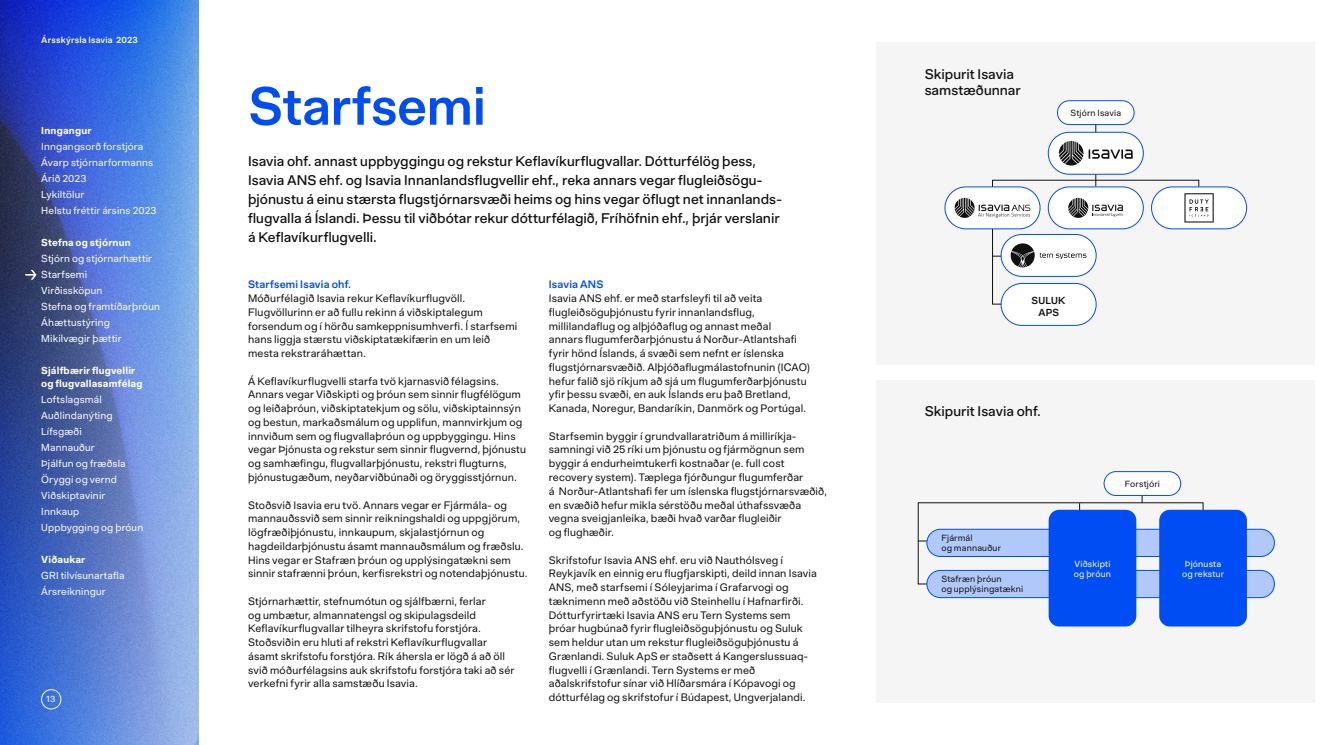
<style>
.page{position:relative;width:1329px;height:745px;background:#fff}
.page>*{position:absolute;margin:0;border:0;box-sizing:border-box;transform-origin:0 0}
.t1{font:600 52.5px "KEF Oasis";letter-spacing:-.005em;color:#004df4}
.t2{font:100 13.75px/19px "KEF Oasis VF";color:#101010}
.t3{font:10.62px/13.8px "KEF Oasis";letter-spacing:.015em;color:#101010}
.t4{font:100 10.62px "KEF Oasis VF";letter-spacing:.02em;color:#004df4}
.t5{font:10px/16px "KEF Oasis";letter-spacing:.015em;color:#fff}
.t6{font:700 10px/12.5px "KEF Oasis";letter-spacing:.02em;color:#fff}
.t7{font:600 10px/11.2px "KEF Oasis";letter-spacing:.025em;color:#101010;text-align:center}
.t8{font:8.75px/10px "KEF Oasis";letter-spacing:.02em;color:#101010}
.t9{font:8.75px/10px "KEF Oasis";letter-spacing:.02em;color:#fff}
.t10{font:600 8.75px "KEF Oasis";letter-spacing:.025em;color:#fff}
</style>
<div class="page">
<img style="left:0;top:0;width:199px;height:744px">
<div style="left:41px;top:689px;width:20px;height:19px;border:1px solid #fff;border-radius:10px"></div>
<div style="left:876px;top:379px;width:439px;height:323px;background:#f5f5f5"></div>
<div style="left:876px;top:43px;width:439px;height:322px;background:#f5f5f5"></div>
<svg style="left:25px;top:270px;width:12px;height:9px"></svg>
<hr style="left:1095px;top:125px;width:1px;height:61px;background:#101010">
<hr style="left:918px;top:502px;width:1px;height:82px;background:#101010">
<hr style="left:992px;top:180px;width:207px;height:1px;background:#101010">
<hr style="left:918px;top:502px;width:285px;height:1px;background:#101010">
<hr style="left:992px;top:256px;width:62px;height:1px;background:#101010">
<hr style="left:992px;top:303px;width:62px;height:1px;background:#101010">
<hr style="left:992px;top:180px;width:1px;height:124px;background:#101010">
<div style="left:1057px;top:101px;width:77px;height:23px;background:#fff;border-radius:12px"></div>
<div style="left:1057px;top:100px;width:77px;height:25px;border:1px solid #004df4;border-radius:12px"></div>
<div style="left:1048px;top:132px;width:95px;height:42px;background:#fff;border-radius:21px"></div>
<div style="left:1048px;top:132px;width:95px;height:42px;border:1px solid #004df4;border-radius:21px"></div>
<div style="left:945px;top:187px;width:95px;height:42px;background:#fff;border-radius:21px"></div>
<div style="left:944px;top:186px;width:96px;height:43px;border:1px solid #004df4;border-radius:21px"></div>
<div style="left:1048px;top:187px;width:95px;height:42px;background:#fff;border-radius:21px"></div>
<div style="left:1048px;top:186px;width:95px;height:43px;border:1px solid #004df4;border-radius:21px"></div>
<div style="left:1001px;top:234px;width:95px;height:42px;background:#fff;border-radius:21px"></div>
<div style="left:1001px;top:234px;width:95px;height:42px;border:1px solid #004df4;border-radius:21px"></div>
<div style="left:1001px;top:283px;width:95px;height:42px;background:#fff;border-radius:21px"></div>
<div style="left:1001px;top:283px;width:95px;height:42px;border:1px solid #004df4;border-radius:21px"></div>
<div style="left:1151px;top:187px;width:95px;height:42px;background:#fff;border-radius:21px"></div>
<div style="left:1151px;top:186px;width:96px;height:43px;border:1px solid #004df4;border-radius:21px"></div>
<div style="left:1104px;top:471px;width:76px;height:24px;background:#fff;border-radius:12px"></div>
<div style="left:1104px;top:471px;width:77px;height:24px;border:1px solid #004df4;border-radius:12px"></div>
<div style="left:927px;top:570px;width:347px;height:27px;background:#b1c9fa;border-radius:14px"></div>
<div style="left:926px;top:569px;width:348px;height:28px;border:1px solid #004df4;border-radius:14px"></div>
<div style="left:927px;top:529px;width:347px;height:27px;background:#b1c9fa;border-radius:14px"></div>
<div style="left:926px;top:528px;width:348px;height:28px;border:1px solid #004df4;border-radius:14px"></div>
<div style="left:1048px;top:509px;width:88px;height:117px;background:#004df4;border-radius:11px"></div>
<div style="left:1159px;top:509px;width:88px;height:117px;background:#004df4;border-radius:11px"></div>
<svg style="left:954px;top:198px;width:76px;height:20px"></svg>
<svg style="left:1184px;top:193px;width:29px;height:29px"></svg>
<svg style="left:1010px;top:243px;width:76px;height:24px"></svg>
<svg style="left:1068px;top:198px;width:55px;height:20px"></svg>
<svg style="left:1059px;top:141px;width:73px;height:24px"></svg>
<p class="t10" style="left:41px;top:32px;width:98px">Ársskýrsla Isavia 2023</p>
<p class="t6" style="left:41px;top:123px;width:52px">Inngangur</p>
<p class="t5" style="left:41px;top:138px;width:117px">Inngangsorð forstjóra<br>Ávarp stjórnarformanns<br>Árið 2023<br>Lykiltölur<br>Helstu fréttir ársins 2023</p>
<p class="t6" style="left:41px;top:235px;width:91px">Stefna og stjórnun</p>
<p class="t5" style="left:41px;top:250px;width:120px">Stjórn og stjórnarhættir<br>Starfsemi<br>Virðissköpun<br>Stefna og framtíðarþróun<br>Áhættustýring<br>Mikilvægir þættir</p>
<p class="t6" style="left:41px;top:363px;width:103px">Sjálfbærir flugvellir og flugvallasamfélag</p>
<p class="t5" style="left:41px;top:390px;width:104px">Loftslagsmál<br>Auðlindanýting<br>Lífsgæði<br>Mannauður<br>Þjálfun og fræðsla<br>Öryggi og vernd<br>Viðskiptavinir<br>Innkaup<br>Uppbygging og þróun</p>
<p class="t6" style="left:41px;top:552px;width:45px">Viðaukar</p>
<p class="t5" style="left:41px;top:566px;width:85px">GRI tilvísunartafla<br>Ársreikningur</p>
<p class="t9" style="left:46px;top:693px;width:11px">13</p>
<h1 class="t1" style="left:248px;top:62px;width:239px">Starfsemi</h1>
<p class="t2" style="left:248px;top:150px;width:536px">Isavia ohf. annast uppbyggingu og rekstur Keflavíkurflugvallar. Dótturfélög þess, Isavia ANS ehf. og Isavia Innanlandsflugvellir ehf., reka annars vegar flugleiðsögu&shy;þjónustu á einu stærsta flugstjórnarsvæði heims og hins vegar öflugt net innanlands&shy;flugvalla á Íslandi. Þessu til viðbótar rekur dótturfélagið, Fríhöfnin ehf., þrjár verslanir á Keflavíkurflugvelli.</p>
<p class="t4" style="left:248px;top:276px;width:105px">Starfsemi Isavia ohf.</p>
<p class="t3" style="left:248px;top:290px;width:271px">Móðurfélagið Isavia rekur Keflavíkurflugvöll.<br>Flugvöllurinn er að fullu rekinn á viðskiptalegum forsendum og í hörðu samkeppnisumhverfi. Í starfsemi hans liggja stærstu viðskiptatækifærin en um leið mesta rekstraráhættan.</p>
<p class="t3" style="left:248px;top:373px;width:279px">Á Keflavíkurflugvelli starfa tvö kjarnasvið félagsins.<br>Annars vegar Viðskipti og þróun sem sinnir flugfélögum og leiðaþróun, viðskiptatekjum og sölu, viðskiptainnsýn og bestun, markaðsmálum og upplifun, mannvirkjum og innviðum sem og flugvallaþróun og uppbyggingu. Hins vegar Þjónusta og rekstur sem sinnir flugvernd, þjónustu og samhæfingu, flugvallarþjónustu, rekstri flugturns, þjónustugæðum, neyðarviðbúnaði og öryggisstjórnun.</p>
<p class="t3" style="left:248px;top:496px;width:281px">Stoðsvið Isavia eru tvö. Annars vegar er Fjármála- og mannauðssvið sem sinnir reikningshaldi og uppgjörum, lögfræðiþjónustu, innkaupum, skjalastjórnun og hagdeildarþjónustu ásamt mannauðsmálum og fræðslu.<br>Hins vegar er Stafræn þróun og upplýsingatækni sem sinnir stafrænni þróun, kerfisrekstri og notendaþjónustu.</p>
<p class="t3" style="left:248px;top:593px;width:268px">Stjórnarhættir, stefnumótun og sjálfbærni, ferlar<br>og umbætur, almannatengsl og skipulagsdeild Keflavíkurflugvallar tilheyra skrifstofu forstjóra.<br>Stoðsviðin eru hluti af rekstri Keflavíkurflugvallar ásamt skrifstofu forstjóra. Rík áhersla er lögð á að öll svið móðurfélagsins auk skrifstofu forstjóra taki að sér verkefni fyrir alla samstæðu Isavia.</p>
<p class="t4" style="left:549px;top:276px;width:56px">Isavia ANS</p>
<p class="t3" style="left:549px;top:290px;width:263px">Isavia ANS ehf. er með starfsleyfi til að veita flugleiðsöguþjónustu fyrir innanlandsflug, millilandaflug og alþjóðaflug og annast meðal<br>annars flugumferðarþjónustu á Norður-Atlantshafi fyrir hönd Íslands, á svæði sem nefnt er íslenska flugstjórnarsvæðið. Alþjóðaflugmálastofnunin (ICAO) hefur falið sjö ríkjum að sjá um flugumferðarþjónustu yfir þessu svæði, en auk Íslands eru það Bretland, Kanada, Noregur, Bandaríkin, Danmörk og Portúgal.</p>
<p class="t3" style="left:549px;top:428px;width:280px">Starfsemin byggir í grundvallaratriðum á milliríkja&shy;samningi við 25 ríki um þjónustu og fjármögnun sem byggir á endurheimtukerfi kostnaðar (e. full cost recovery system). Tæplega fjórðungur flugumferðar<br>á Norður-Atlantshafi fer um íslenska flugstjórnarsvæðið, en svæðið hefur mikla sérstöðu meðal úthafssvæða vegna sveigjanleika, bæði hvað varðar flugleiðir<br>og flughæðir.</p>
<p class="t3" style="left:549px;top:551px;width:270px">Skrifstofur Isavia ANS ehf. eru við Nauthólsveg í Reykjavík en einnig eru flugfjarskipti, deild innan Isavia ANS, með starfsemi í Sóleyjarima í Grafarvogi og tæknimenn með aðstöðu við Steinhellu í Hafnarfirði.<br>Dótturfyrirtæki Isavia ANS eru Tern Systems sem þróar hugbúnað fyrir flugleiðsöguþjónustu og Suluk sem heldur utan um rekstur flugleiðsöguþjónustu á Grænlandi. Suluk ApS er staðsett á Kangerslussuaq&shy;flugvelli í Grænlandi. Tern Systems er með aðalskrifstofur sínar við Hlíðarsmára í Kópavogi og dótturfélag og skrifstofur í Búdapest, Ungverjalandi.</p>
<p class="t2" style="left:925px;top:64px;width:98px;line-height:16.5px">Skipurit Isavia samstæðunnar</p>
<p class="t8" style="left:1070px;top:107px;width:52px">Stjórn Isavia</p>
<p class="t7" style="left:1031px;top:294px;width:35px">SULUK<br>APS</p>
<p class="t2" style="left:925px;top:400px;width:118px">Skipurit Isavia ohf.</p>
<p class="t8" style="left:941px;top:531px;width:61px">Fjármál<br>og mannauður</p>
<p class="t8" style="left:941px;top:573px;width:83px">Stafræn þróun<br>og upplýsingatækni</p>
<p class="t8" style="left:1125px;top:477px;width:37px">Forstjóri</p>
<p class="t9" style="left:1074px;top:558px;width:39px">Viðskipti og þróun</p>
<p class="t9" style="left:1182px;top:558px;width:44px;text-align:center">Þjónusta og rekstur</p>
</div>
